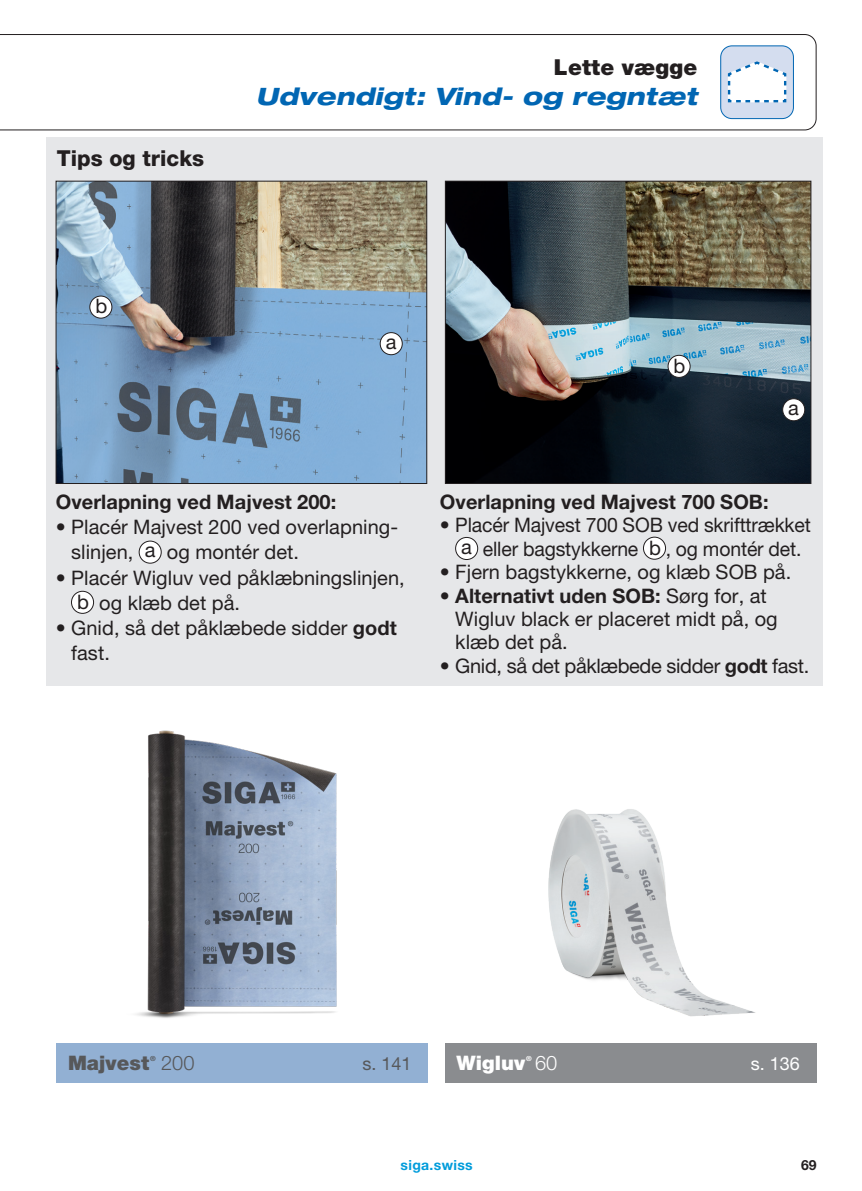
<style>
.page{position:relative;width:862px;height:1191px;background:#fff}
.page>*{position:absolute;margin:0;border:0;box-sizing:border-box;transform-origin:0 0}
.t1{font:italic 800 expanded 24px "Helvetica Neue LT Pro";letter-spacing:.015em;color:#0166b3}
.t2{font:800 22px "Helvetica Neue LT Pro";letter-spacing:.005em;color:#231f20}
.t3{font:900 22px "Helvetica Neue LT Pro";letter-spacing:.01em;color:#231f20}
.t4{font:20px/25.2px "Helvetica Neue LT Pro";letter-spacing:.005em;color:#231f20}
.t5{font:700 20px "Helvetica Neue LT Pro";letter-spacing:.005em;color:#231f20}
.t6{font:20px "Helvetica Neue LT Pro";letter-spacing:-.015em;color:#231f20}
.t7{font:900 20px "Helvetica Neue LT Pro";letter-spacing:.005em;color:#57585a}
.t8{font:900 20px "Helvetica Neue LT Pro";letter-spacing:.005em;color:#fff}
.t9{font:300 20px "Helvetica Neue LT Pro";color:#57585a}
.t10{font:300 20px "Helvetica Neue LT Pro";color:#fff}
.t11{font:18px "Helvetica Neue LT Pro";color:#57585a}
.t12{font:18px "Helvetica Neue LT Pro";color:#fff}
.t13{font:700 14px "Helvetica Neue LT Pro";letter-spacing:.025em;color:#009cdb}
.t14{font:700 14px "Helvetica Neue LT Pro";color:#231f20}
.t15{font:700 7px "Helvetica Neue LT Pro";color:#57585a}
.t16{font:700 7px "Helvetica Neue LT Pro";color:#fff}
.s1{font-weight:700}
</style>
<div class="page">
<svg style="left:0;top:34px;width:816px;height:96px"></svg>
<div style="left:721px;top:46px;width:72px;height:73px;background:#d4ddef;border-radius:11px"></div>
<div style="left:720px;top:45px;width:74px;height:74px;border:1px solid #0166b3;border-radius:11px"></div>
<svg style="left:727px;top:61px;width:60px;height:42px"></svg>
<div style="left:46px;top:137px;width:776px;height:548px;background:#e6e7e9"></div>
<img style="left:447px;top:183px;width:362px;height:299px">
<div style="left:445px;top:181px;width:366px;height:303px;border:1px solid #231f20"></div>
<div style="left:57px;top:1043px;width:371px;height:40px;background:#92b0d3"></div>
<div style="left:445px;top:1043px;width:371px;height:40px;background:#8a8c8f"></div>
<div style="left:139px;top:541px;width:22px;height:22px;background:#fff;border-radius:50%"></div>
<div style="left:139px;top:541px;width:22px;height:22px;border:1px solid #231f20;border-radius:50%"></div>
<div style="left:71px;top:591px;width:23px;height:22px;background:#fff;border-radius:50%"></div>
<div style="left:71px;top:591px;width:23px;height:22px;border:1px solid #231f20;border-radius:50%"></div>
<img style="left:548px;top:809px;width:208px;height:208px">
<div style="left:455px;top:537px;width:23px;height:22px;background:#fff;border-radius:50%"></div>
<div style="left:455px;top:537px;width:23px;height:23px;border:1px solid #231f20;border-radius:50%"></div>
<div style="left:643px;top:537px;width:22px;height:22px;background:#fff;border-radius:50%"></div>
<div style="left:643px;top:537px;width:23px;height:22px;border:1px solid #231f20;border-radius:50%"></div>
<img style="left:136px;top:730px;width:201px;height:288px">
<img style="left:58px;top:183px;width:367px;height:299px">
<div style="left:56px;top:181px;width:371px;height:303px;border:1px solid #231f20"></div>
<div style="left:90px;top:296px;width:22px;height:22px;background:#fff;border-radius:50%"></div>
<div style="left:89px;top:296px;width:23px;height:22px;border:1px solid #231f20;border-radius:50%"></div>
<div style="left:380px;top:333px;width:22px;height:22px;background:#fff;border-radius:50%"></div>
<div style="left:380px;top:332px;width:22px;height:23px;border:1px solid #231f20;border-radius:50%"></div>
<div style="left:668px;top:355px;width:22px;height:22px;background:#fff;border-radius:50%"></div>
<div style="left:668px;top:355px;width:22px;height:23px;border:1px solid #231f20;border-radius:50%"></div>
<div style="left:782px;top:399px;width:23px;height:22px;background:#fff;border-radius:50%"></div>
<div style="left:782px;top:398px;width:23px;height:23px;border:1px solid #231f20;border-radius:50%"></div>
<p class="t3" style="left:554px;top:54px;width:145px">Lette vægge</p>
<p class="t2" style="left:57px;top:145px;width:149px">Tips og tricks</p>
<p class="t4" style="left:95px;top:293px;width:13px">b</p>
<p class="t1" style="left:256px;top:81px;width:443px">Udvendigt: Vind- og regntæt</p>
<p class="t4" style="left:386px;top:329px;width:12px">a</p>
<p class="t4" style="left:673px;top:353px;width:13px">b</p>
<p class="t4" style="left:788px;top:395px;width:12px">a</p>
<p class="t5" style="left:56px;top:489px;width:282px">Overlapning ved Majvest 200:</p>
<p class="t4" style="left:71px;top:514px;width:328px;text-indent:-15px">• Placér Majvest 200 ved overlapning&shy;slinjen, a og montér det.</p>
<p class="t4" style="left:77px;top:565px;width:329px;text-indent:-21px">• Placér Wigluv ved påklæbningslinjen, b og klæb det på.</p>
<p class="t4" style="left:71px;top:615px;width:327px;text-indent:-15px">• Gnid, så det påklæbede sidder <span class="s1">godt </span>fast.</p>
<p class="t5" style="left:440px;top:489px;width:330px">Overlapning ved Majvest 700 SOB:</p>
<p class="t4" style="left:440px;top:513px;width:372px;line-height:23.4px;text-align:center">• Placér Majvest 700 SOB ved skrifttrækket a eller bagstykkerne b , og montér det.</p>
<p class="t4" style="left:440px;top:559px;width:353px">• Fjern bagstykkerne, og klæb SOB på.</p>
<p class="t4" style="left:455px;top:583px;width:324px;line-height:23.4px;text-indent:-15px">• <span class="s1">Alternativt uden SOB:</span> Sørg for, at<br>Wigluv black er placeret midt på, og klæb det på.</p>
<p class="t6" style="left:440px;top:654px;width:371px">• Gnid, så det påklæbede sidder <span class="s1">godt</span> fast.</p>
<p class="t7" style="left:68px;top:1050px;width:83px">Majvest</p>
<p class="t15" style="left:150px;top:1053px;width:7px">®</p>
<p class="t9" style="left:161px;top:1050px;width:35px">200</p>
<p class="t8" style="left:456px;top:1050px;width:70px">Wigluv</p>
<p class="t16" style="left:526px;top:1053px;width:7px">®</p>
<p class="t11" style="left:362px;top:1052px;width:51px">s. 141</p>
<p class="t10" style="left:535px;top:1050px;width:24px">60</p>
<p class="t12" style="left:751px;top:1052px;width:51px">s. 136</p>
<p class="t13" style="left:401px;top:1156px;width:74px">siga.swiss</p>
<p class="t14" style="left:801px;top:1156px;width:17px">69</p>
</div>
